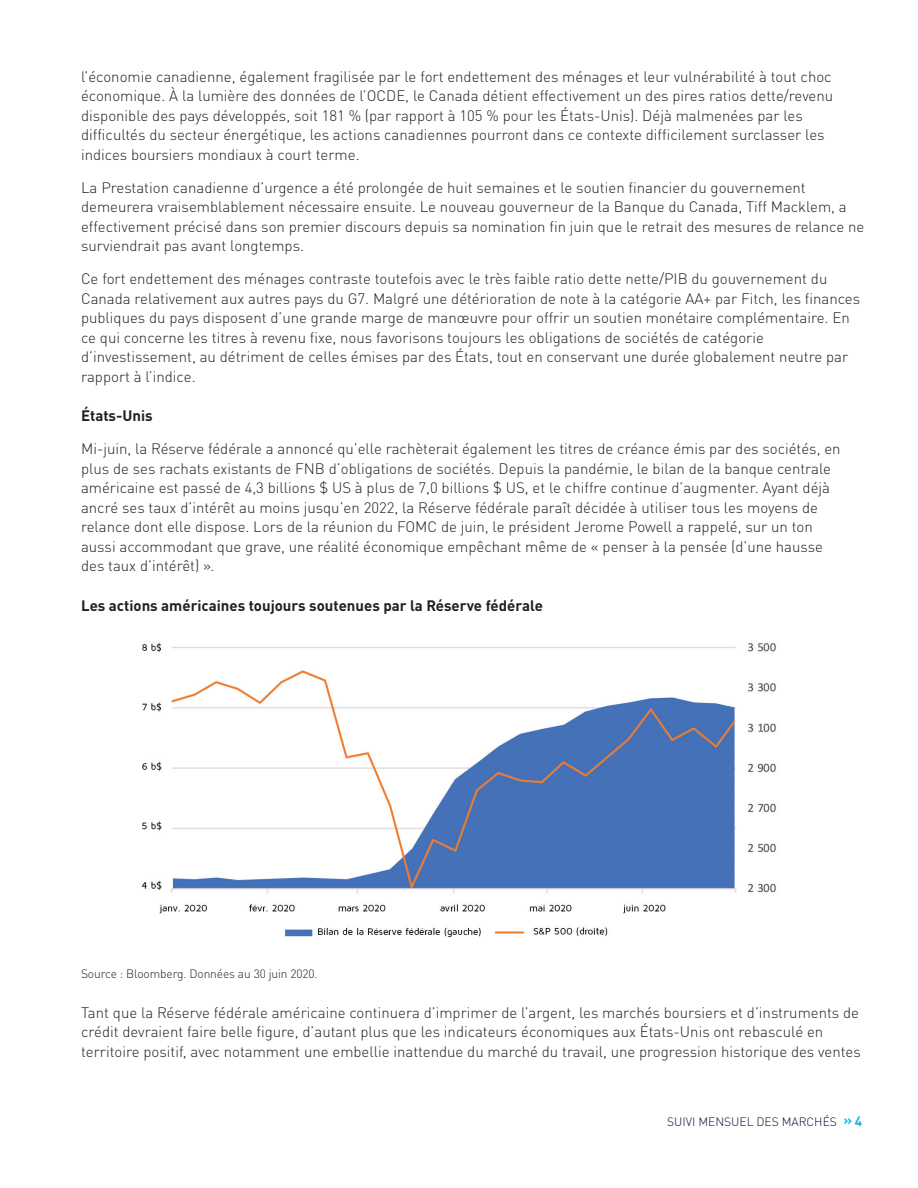
<style>
.page{position:relative;width:918px;height:1188px;background:#fff}
.page>*{position:absolute;margin:0;border:0;box-sizing:border-box;transform-origin:0 0}
.t1{font:300 15px/19.5px "DIN Pro";color:#231f20}
.t2{font:700 15px "DIN Pro";color:#231f20}
.t3{font:300 12px "DIN Pro";letter-spacing:-.01em;color:#231f20}
.t4{font:300 12px "DIN Pro";color:#001537}
.s1{font-weight:700;font-size:13.5px;color:#07bbda}
</style>
<div class="page">
<img style="left:141px;top:643px;width:635px;height:295px">
<p class="t1" style="left:81px;top:66px;width:754px">l’économie canadienne, également fragilisée par le fort endettement des ménages et leur vulnérabilité à tout choc économique. À la lumière des données de l’OCDE, le Canada détient effectivement un des pires ratios dette/revenu disponible des pays développés, soit 181 % (par rapport à 105 % pour les États-Unis). Déjà malmenées par les difficultés du secteur énergétique, les actions canadiennes pourront dans ce contexte difficilement surclasser les indices boursiers mondiaux à court terme.</p>
<p class="t1" style="left:81px;top:177px;width:785px">La Prestation canadienne d’urgence a été prolongée de huit semaines et le soutien financier du gouvernement demeurera vraisemblablement nécessaire ensuite. Le nouveau gouverneur de la Banque du Canada, Tiff Macklem, a effectivement précisé dans son premier discours depuis sa nomination fin juin que le retrait des mesures de relance ne surviendrait pas avant longtemps.</p>
<p class="t1" style="left:81px;top:268px;width:781px">Ce fort endettement des ménages contraste toutefois avec le très faible ratio dette nette/PIB du gouvernement du Canada relativement aux autres pays du G7. Malgré une détérioration de note à la catégorie AA+ par Fitch, les finances publiques du pays disposent d’une grande marge de manœuvre pour offrir un soutien monétaire complémentaire. En ce qui concerne les titres à revenu fixe, nous favorisons toujours les obligations de sociétés de catégorie d’investissement, au détriment de celles émises par des États, tout en conservant une durée globalement neutre par rapport à l’indice.</p>
<p class="t2" style="left:81px;top:404px;width:73px">États-Unis</p>
<p class="t1" style="left:81px;top:438px;width:761px">Mi-juin, la Réserve fédérale a annoncé qu’elle rachèterait également les titres de créance émis par des sociétés, en plus de ses rachats existants de FNB d’obligations de sociétés. Depuis la pandémie, le bilan de la banque centrale américaine est passé de 4,3 billions $ US à plus de 7,0 billions $ US, et le chiffre continue d’augmenter. Ayant déjà ancré ses taux d’intérêt au moins jusqu’en 2022, la Réserve fédérale paraît décidée à utiliser tous les moyens de relance dont elle dispose. Lors de la réunion du FOMC de juin, le président Jerome Powell a rappelé, sur un ton aussi accommodant que grave, une réalité économique empêchant même de « penser à la pensée (d’une hausse des taux d’intérêt) ».</p>
<p class="t2" style="left:81px;top:594px;width:464px">Les actions américaines toujours soutenues par la Réserve fédérale</p>
<p class="t3" style="left:81px;top:965px;width:238px">Source : Bloomberg. Données au 30 juin 2020.</p>
<p class="t1" style="left:81px;top:1002px;width:781px">Tant que la Réserve fédérale américaine continuera d’imprimer de l’argent, les marchés boursiers et d’instruments de crédit devraient faire belle figure, d’autant plus que les indicateurs économiques aux États-Unis ont rebasculé en territoire positif, avec notamment une embellie inattendue du marché du travail, une progression historique des ventes</p>
<p class="t4" style="left:667px;top:1113px;width:197px">SUIVI MENSUEL DES MARCHÉS <span class="s1">» 4</span></p>
</div>
